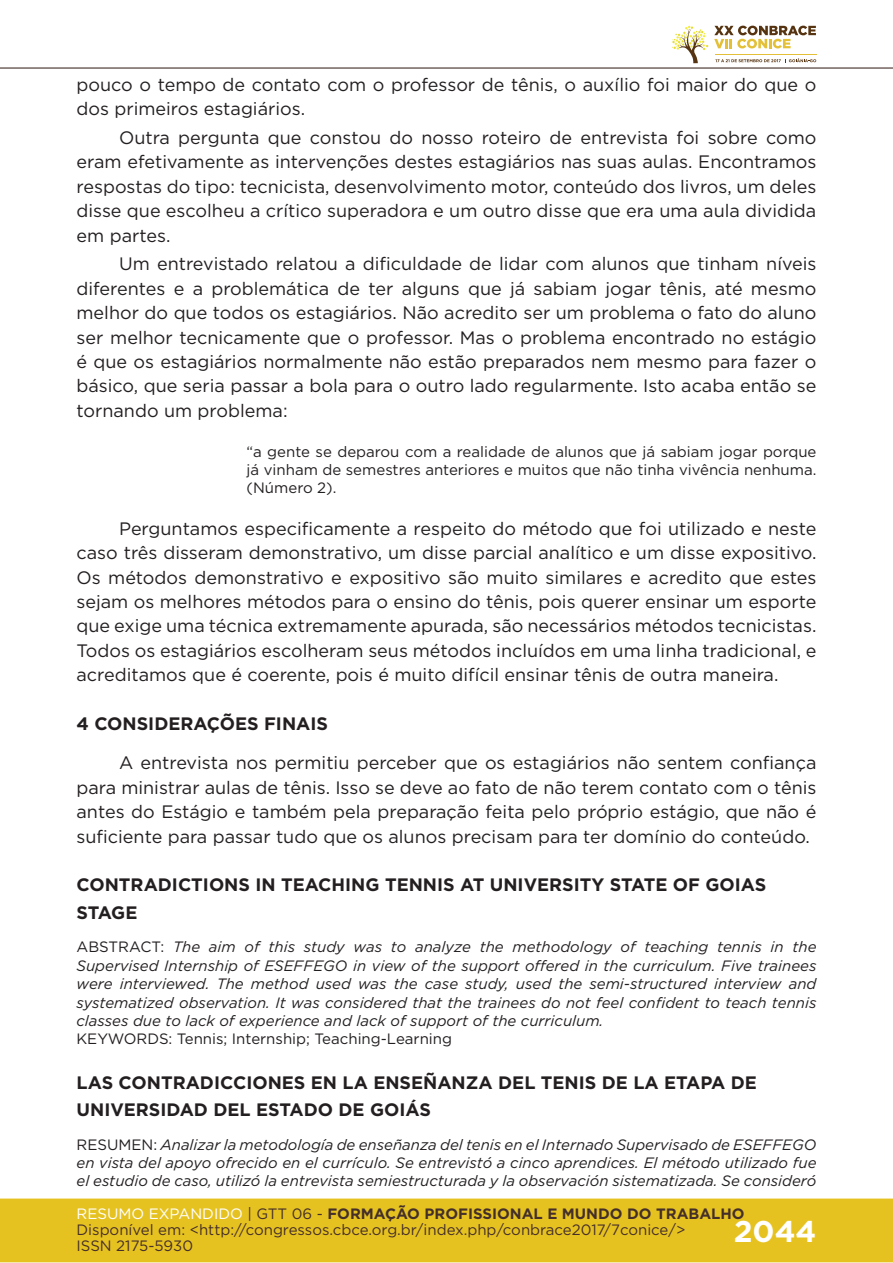
<style>
.page{position:relative;width:893px;height:1263px;background:#fff}
.page>*{position:absolute;margin:0;border:0;box-sizing:border-box;transform-origin:0 0}
.t1{font:700 30px "Gotham";color:#fff}
.t2{font:18px/24.5px "Gotham";color:#231f20;text-align:justify}
.t3{font:700 18px/27.5px "Gotham";color:#231f20}
.t4{font:italic 15px/18.5px "Gotham";color:#231f20;text-align:justify}
.t5{font:15px/18.5px "Gotham";color:#231f20;text-align:justify}
.t6{font:15px/16px "Gotham";color:#462f2a}
.s1{font-style:normal}
.s2{color:#fff}
.s3{color:#442f2a}
.s4{font-weight:700;color:#442f2a}
</style>
<div class="page">
<div style="left:0;top:1198px;width:893px;height:64px;background:#e6c221;border:2px solid #e6c221"></div>
<hr style="left:0;top:67px;width:893px;height:2px;background:#442f2a">
<svg style="left:672px;top:26px;width:144px;height:37px"></svg>
<p class="t2" style="left:77px;top:72px;width:741px">pouco o tempo de contato com o professor de tênis, o auxílio foi maior do que o dos primeiros estagiários.</p>
<p class="t2" style="left:77px;top:125px;width:741px;text-indent:43px">Outra pergunta que constou do nosso roteiro de entrevista foi sobre como eram efetivamente as intervenções destes estagiários nas suas aulas. Encontramos respostas do tipo: tecnicista, desenvolvimento motor, conteúdo dos livros, um deles disse que escolheu a crítico superadora e um outro disse que era uma aula dividida em partes.</p>
<p class="t2" style="left:77px;top:251px;width:741px;text-indent:43px">Um entrevistado relatou a dificuldade de lidar com alunos que tinham níveis diferentes e a problemática de ter alguns que já sabiam jogar tênis, até mesmo melhor do que todos os estagiários. Não acredito ser um problema o fato do aluno ser melhor tecnicamente que o professor. Mas o problema encontrado no estágio é que os estagiários normalmente não estão preparados nem mesmo para fazer o básico, que seria passar a bola para o outro lado regularmente. Isto acaba então se tornando um problema:</p>
<p class="t5" style="left:247px;top:442px;width:571px">“a gente se deparou com a realidade de alunos que já sabiam jogar porque já vinham de semestres anteriores e muitos que não tinha vivência nenhuma. (Número 2).</p>
<p class="t2" style="left:77px;top:516px;width:741px;text-indent:43px">Perguntamos especificamente a respeito do método que foi utilizado e neste caso três disseram demonstrativo, um disse parcial analítico e um disse expositivo.<br>Os métodos demonstrativo e expositivo são muito similares e acredito que estes sejam os melhores métodos para o ensino do tênis, pois querer ensinar um esporte que exige uma técnica extremamente apurada, são necessários métodos tecnicistas.<br>Todos os estagiários escolheram seus métodos incluídos em uma linha tradicional, e acreditamos que é coerente, pois é muito difícil ensinar tênis de outra maneira.</p>
<p class="t3" style="left:77px;top:710px;width:253px">4 CONSIDERAÇÕES FINAIS</p>
<p class="t2" style="left:77px;top:750px;width:741px;text-indent:43px">A entrevista nos permitiu perceber que os estagiários não sentem confiança para ministrar aulas de tênis. Isso se deve ao fato de não terem contato com o tênis antes do Estágio e também pela preparação feita pelo próprio estágio, que não é suficiente para passar tudo que os alunos precisam para ter domínio do conteúdo.</p>
<p class="t3" style="left:77px;top:871px;width:691px">CONTRADICTIONS IN TEACHING TENNIS AT UNIVERSITY STATE OF GOIAS<br>STAGE</p>
<p class="t4" style="left:77px;top:937px;width:741px"><span class="s1">ABSTRACT:</span> The aim of this study was to analyze the methodology of teaching tennis in the Supervised Internship of ESEFFEGO in view of the support offered in the curriculum. Five trainees were interviewed. The method used was the case study, used the semi-structured interview and systematized observation. It was considered that the trainees do not feel confident to teach tennis classes due to lack of experience and lack of support of the curriculum.</p>
<p class="t5" style="left:77px;top:1029px;width:377px">KEYWORDS: Tennis; Internship; Teaching-Learning</p>
<p class="t3" style="left:77px;top:1068px;width:682px">LAS CONTRADICCIONES EN LA ENSEÑANZA DEL TENIS DE LA ETAPA DE<br>UNIVERSIDAD DEL ESTADO DE GOIÁS</p>
<p class="t4" style="left:77px;top:1135px;width:741px"><span class="s1">RESUMEN:</span> Analizar la metodología de enseñanza del tenis en el Internado Supervisado de ESEFFEGO en vista del apoyo ofrecido en el currículo. Se entrevistó a cinco aprendices. El método utilizado fue el estudio de caso, utilizó la entrevista semiestructurada y la observación sistematizada. Se consideró</p>
<p class="t6" style="left:77px;top:1205px;width:670px"><span class="s2">RESUMO EXPANDIDO</span> <span class="s3">| GTT 06 -</span> <span class="s4">FORMAÇÃO PROFISSIONAL E MUNDO DO TRABALHO<br></span>Disponível em: &lt;http://congressos.cbce.org.br/index.php/conbrace2017/7conice/&gt;<br>ISSN 2175-5930</p>
<h1 class="t1" style="left:734px;top:1212px;width:84px">2044</h1>
</div>
